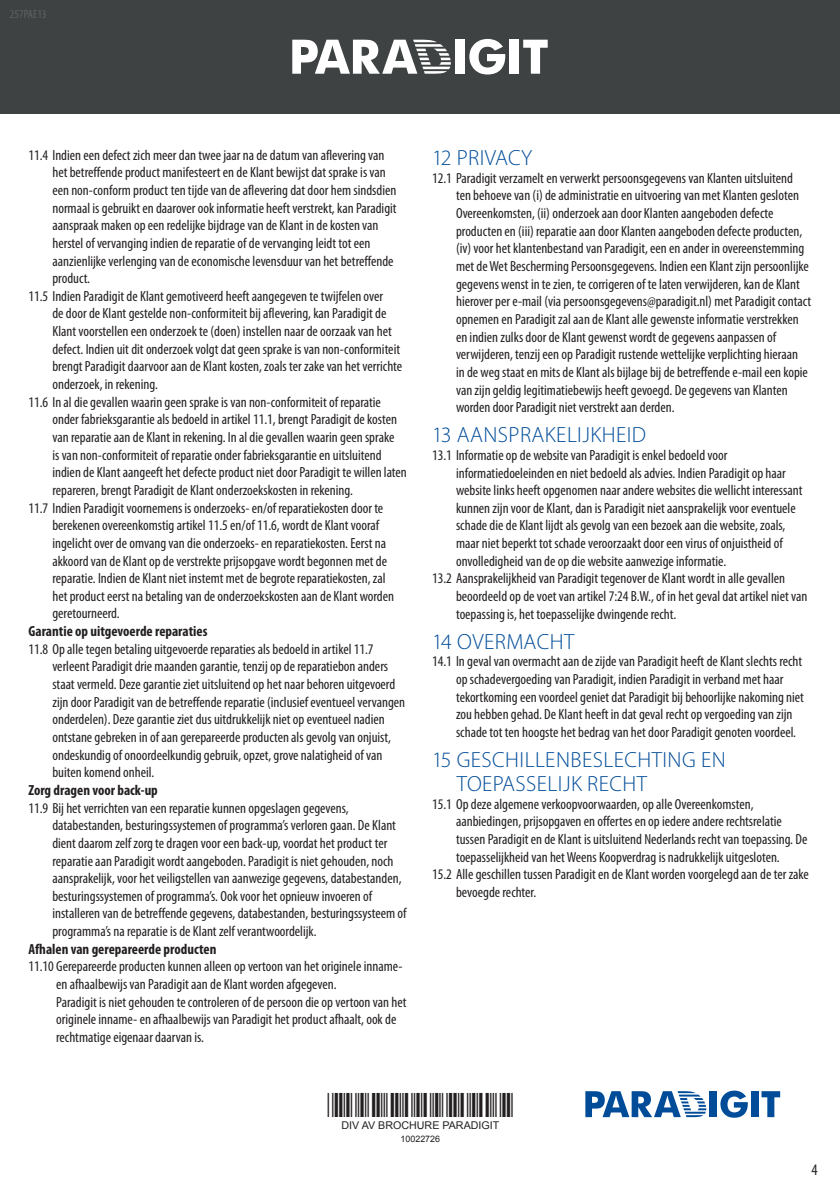
<style>
.page{position:relative;width:840px;height:1191px;background:#fff}
.page>*{position:absolute;margin:0;border:0;box-sizing:border-box;transform-origin:0 0}
.t1{font:300 22px/24px "Myriad Pro";letter-spacing:.02em;color:#014c98}
.t2{font:condensed 16px "Myriad Pro";color:#231f20}
.t3{font:condensed 14.6px/17.6px "Myriad Pro";color:#231f20}
.t4{font:700 condensed 14.6px "Myriad Pro";color:#231f20}
.t5{font:condensed 12px "Myriad Pro";color:#616162}
.t6{font:10.6px "Arial";color:#231f20}
.t7{font:9px "Arial";color:#231f20}
</style>
<div class="page">
<div style="left:0;top:0;width:839px;height:113px;background:#3e4242"></div>
<div style="left:455px;top:40px;width:9px;height:34px;background:#fff"></div>
<svg style="left:469px;top:39px;width:36px;height:35px"></svg>
<div style="left:509px;top:40px;width:9px;height:34px;background:#fff"></div>
<svg style="left:523px;top:40px;width:24px;height:34px"></svg>
<svg style="left:292px;top:40px;width:158px;height:34px"></svg>
<div style="left:709px;top:1091px;width:7px;height:26px;background:#014c98"></div>
<svg style="left:720px;top:1090px;width:27px;height:27px"></svg>
<div style="left:750px;top:1091px;width:7px;height:26px;background:#014c98"></div>
<svg style="left:761px;top:1091px;width:18px;height:26px"></svg>
<svg style="left:585px;top:1091px;width:121px;height:26px"></svg>
<p class="t5" style="left:10px;top:6px;width:38px">257PAE13</p>
<p class="t3" style="left:28px;top:146px;width:357px">11.4 Indien een defect zich meer dan twee jaar na de datum van aflevering van</p>
<p class="t3" style="left:52px;top:163px;width:335px">het betreffende product manifesteert en de Klant bewijst dat sprake is van</p>
<p class="t3" style="left:52px;top:181px;width:345px">een non-conform product ten tijde van de aflevering dat door hem sindsdien</p>
<p class="t3" style="left:52px;top:199px;width:345px">normaal is gebruikt en daarover ook informatie heeft verstrekt, kan Paradigit</p>
<p class="t3" style="left:52px;top:216px;width:327px">aanspraak maken op een redelijke bijdrage van de Klant in de kosten van</p>
<p class="t3" style="left:52px;top:234px;width:319px">herstel of vervanging indien de reparatie of de vervanging leidt tot een</p>
<p class="t3" style="left:52px;top:252px;width:342px">aanzienlijke verlenging van de economische levensduur van het betreffende</p>
<p class="t3" style="left:52px;top:269px;width:39px">product.</p>
<p class="t3" style="left:28px;top:287px;width:356px">11.5 Indien Paradigit de Klant gemotiveerd heeft aangegeven te twijfelen over</p>
<p class="t3" style="left:52px;top:305px;width:335px">de door de Klant gestelde non-conformiteit bij aflevering, kan Paradigit de</p>
<p class="t3" style="left:52px;top:322px;width:341px">Klant voorstellen een onderzoek te (doen) instellen naar de oorzaak van het</p>
<p class="t3" style="left:52px;top:340px;width:349px">defect. Indien uit dit onderzoek volgt dat geen sprake is van non-conformiteit</p>
<p class="t3" style="left:52px;top:357px;width:351px">brengt Paradigit daarvoor aan de Klant kosten, zoals ter zake van het verrichte</p>
<p class="t3" style="left:52px;top:375px;width:107px">onderzoek, in rekening.</p>
<p class="t3" style="left:28px;top:393px;width:354px">11.6 In al die gevallen waarin geen sprake is van non-conformiteit of reparatie</p>
<p class="t3" style="left:52px;top:410px;width:346px">onder fabrieksgarantie als bedoeld in artikel 11.1, brengt Paradigit de kosten</p>
<p class="t3" style="left:52px;top:428px;width:343px">van reparatie aan de Klant in rekening. In al die gevallen waarin geen sprake</p>
<p class="t3" style="left:52px;top:446px;width:330px">is van non-conformiteit of reparatie onder fabrieksgarantie en uitsluitend</p>
<p class="t3" style="left:52px;top:463px;width:356px">indien de Klant aangeeft het defecte product niet door Paradigit te willen laten</p>
<p class="t3" style="left:52px;top:481px;width:302px">repareren, brengt Paradigit de Klant onderzoekskosten in rekening.</p>
<p class="t3" style="left:28px;top:499px;width:356px">11.7 Indien Paradigit voornemens is onderzoeks- en/of reparatiekosten door te</p>
<p class="t3" style="left:52px;top:516px;width:328px">berekenen overeenkomstig artikel 11.5 en/of 11.6, wordt de Klant vooraf</p>
<p class="t3" style="left:52px;top:534px;width:335px">ingelicht over de omvang van die onderzoeks- en reparatiekosten. Eerst na</p>
<p class="t3" style="left:52px;top:552px;width:336px">akkoord van de Klant op de verstrekte prijsopgave wordt begonnen met de</p>
<p class="t3" style="left:52px;top:569px;width:334px">reparatie. Indien de Klant niet instemt met de begrote reparatiekosten, zal</p>
<p class="t3" style="left:52px;top:587px;width:343px">het product eerst na betaling van de onderzoekskosten aan de Klant worden</p>
<p class="t3" style="left:52px;top:604px;width:69px">geretourneerd.</p>
<p class="t4" style="left:28px;top:622px;width:180px">Garantie op uitgevoerde reparaties</p>
<p class="t3" style="left:52px;top:640px;width:354px;text-indent:-24px">11.8 Op alle tegen betaling uitgevoerde reparaties als bedoeld in artikel 11.7 verleent Paradigit drie maanden garantie, tenzij op de reparatiebon anders staat vermeld. Deze garantie ziet uitsluitend op het naar behoren uitgevoerd zijn door Paradigit van de betreffende reparatie (inclusief eventueel vervangen onderdelen). Deze garantie ziet dus uitdrukkelijk niet op eventueel nadien ontstane gebreken in of aan gerepareerde producten als gevolg van onjuist, ondeskundig of onoordeelkundig gebruik, opzet, grove nalatigheid of van buiten komend onheil.</p>
<p class="t4" style="left:28px;top:781px;width:131px">Zorg dragen voor back-up</p>
<p class="t3" style="left:52px;top:798px;width:355px;text-indent:-24px">11.9 Bij het verrichten van een reparatie kunnen opgeslagen gegevens, databestanden, besturingssystemen of programma’s verloren gaan. De Klant dient daarom zelf zorg te dragen voor een back-up, voordat het product ter reparatie aan Paradigit wordt aangeboden. Paradigit is niet gehouden, noch aansprakelijk, voor het veiligstellen van aanwezige gegevens, databestanden, besturingssystemen of programma’s. Ook voor het opnieuw invoeren of installeren van de betreffende gegevens, databestanden, besturingssysteem of programma’s na reparatie is de Klant zelf verantwoordelijk.</p>
<p class="t4" style="left:28px;top:939px;width:189px">Afhalen van gerepareerde producten</p>
<p class="t3" style="left:56px;top:957px;width:351px;text-indent:-28px">11.10 Gerepareerde producten kunnen alleen op vertoon van het originele inname&shy;en afhaalbewijs van Paradigit aan de Klant worden afgegeven.<br>Paradigit is niet gehouden te controleren of de persoon die op vertoon van het originele inname- en afhaalbewijs van Paradigit het product afhaalt, ook de rechtmatige eigenaar daarvan is.</p>
<h1 class="t1" style="left:432px;top:146px;width:102px">12 PRIVACY</h1>
<p class="t3" style="left:456px;top:169px;width:356px;text-indent:-24px">12.1 Paradigit verzamelt en verwerkt persoonsgegevens van Klanten uitsluitend ten behoeve van (i) de administratie en uitvoering van met Klanten gesloten Overeenkomsten, (ii) onderzoek aan door Klanten aangeboden defecte producten en (iii) reparatie aan door Klanten aangeboden defecte producten, (iv) voor het klantenbestand van Paradigit, een en ander in overeenstemming met de Wet Bescherming Persoonsgegevens. Indien een Klant zijn persoonlijke gegevens wenst in te zien, te corrigeren of te laten verwijderen, kan de Klant hierover per e-mail (via persoonsgegevens@paradigit.nl) met Paradigit contact opnemen en Paradigit zal aan de Klant alle gewenste informatie verstrekken en indien zulks door de Klant gewenst wordt de gegevens aanpassen of verwijderen, tenzij een op Paradigit rustende wettelijke verplichting hieraan<br>in de weg staat en mits de Klant als bijlage bij de betreffende e-mail een kopie van zijn geldig legitimatiebewijs heeft gevoegd. De gegevens van Klanten worden door Paradigit niet verstrekt aan derden.</p>
<h1 class="t1" style="left:432px;top:423px;width:215px">13 AANSPRAKELIJKHEID</h1>
<p class="t3" style="left:432px;top:446px;width:297px">13.1 Informatie op de website van Paradigit is enkel bedoeld voor</p>
<p class="t3" style="left:456px;top:464px;width:331px">informatiedoeleinden en niet bedoeld als advies. Indien Paradigit op haar</p>
<p class="t3" style="left:456px;top:481px;width:348px">website links heeft opgenomen naar andere websites die wellicht interessant</p>
<p class="t3" style="left:456px;top:499px;width:341px">kunnen zijn voor de Klant, dan is Paradigit niet aansprakelijk voor eventuele</p>
<p class="t3" style="left:456px;top:516px;width:331px">schade die de Klant lijdt als gevolg van een bezoek aan die website, zoals,</p>
<p class="t3" style="left:456px;top:534px;width:328px">maar niet beperkt tot schade veroorzaakt door een virus of onjuistheid of</p>
<p class="t3" style="left:456px;top:552px;width:271px">onvolledigheid van de op die website aanwezige informatie.</p>
<p class="t3" style="left:432px;top:569px;width:354px">13.2 Aansprakelijkheid van Paradigit tegenover de Klant wordt in alle gevallen</p>
<p class="t3" style="left:456px;top:587px;width:352px">beoordeeld op de voet van artikel 7:24 B.W., of in het geval dat artikel niet van</p>
<p class="t3" style="left:456px;top:605px;width:221px">toepassing is, het toepasselijke dwingende recht.</p>
<h1 class="t1" style="left:432px;top:629px;width:144px">14 OVERMACHT</h1>
<p class="t3" style="left:456px;top:652px;width:349px;text-indent:-24px">14.1 In geval van overmacht aan de zijde van Paradigit heeft de Klant slechts recht op schadevergoeding van Paradigit, indien Paradigit in verband met haar tekortkoming een voordeel geniet dat Paradigit bij behoorlijke nakoming niet zou hebben gehad. De Klant heeft in dat geval recht op vergoeding van zijn schade tot ten hoogste het bedrag van het door Paradigit genoten voordeel.</p>
<h1 class="t1" style="left:456px;top:748px;width:270px;text-indent:-25px">15 GESCHILLENBESLECHTING EN<br>TOEPASSELIJK RECHT</h1>
<p class="t3" style="left:432px;top:794px;width:323px">15.1 Op deze algemene verkoopvoorwaarden, op alle Overeenkomsten,</p>
<p class="t3" style="left:456px;top:812px;width:327px">aanbiedingen, prijsopgaven en offertes en op iedere andere rechtsrelatie</p>
<p class="t3" style="left:456px;top:830px;width:352px">tussen Paradigit en de Klant is uitsluitend Nederlands recht van toepassing. De</p>
<p class="t3" style="left:456px;top:847px;width:325px">toepasselijkheid van het Weens Koopverdrag is nadrukkelijk uitgesloten.</p>
<p class="t3" style="left:432px;top:865px;width:378px">15.2 Alle geschillen tussen Paradigit en de Klant worden voorgelegd aan de ter zake</p>
<p class="t3" style="left:456px;top:883px;width:82px">bevoegde rechter.</p>
<p class="t6" style="left:341px;top:1119px;width:159px">DIV AV BROCHURE PARADIGIT</p>
<p class="t7" style="left:400px;top:1133px;width:41px">10022726</p>
<p class="t2" style="left:811px;top:1159px;width:8px">4</p>
</div>
